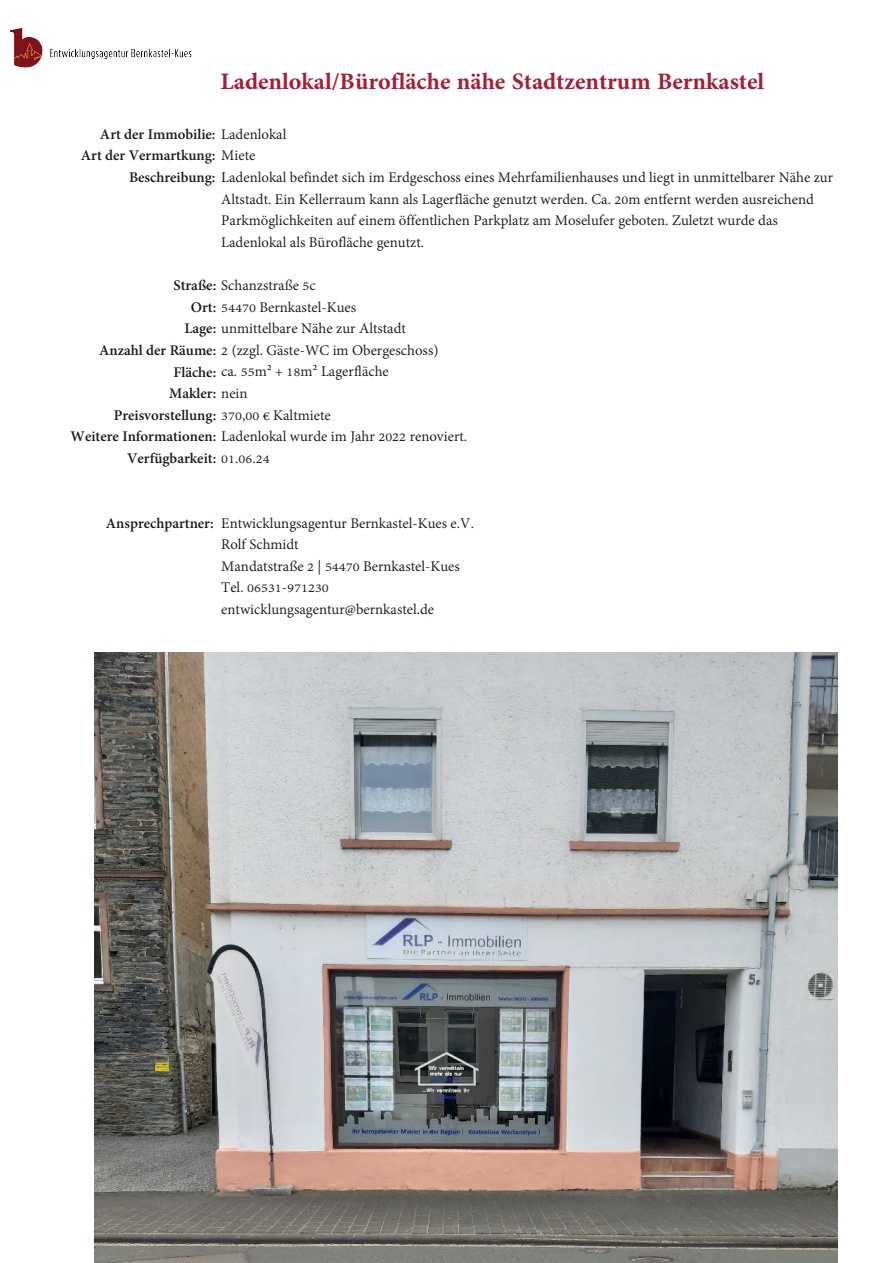
<style>
.page{position:relative;width:893px;height:1263px;background:#fff}
.page>*{position:absolute;margin:0;border:0;box-sizing:border-box;transform-origin:0 0}
.t1{font:700 33px "Adobe Arabic";color:#a81c36}
.t2{font:18px/21.6px "Adobe Thai";color:#1a161b}
.t3{font:700 18px/21.6px "Adobe Thai";color:#1a161b}
.s1{font-weight:400}
.s2{font-weight:700}
</style>
<div class="page">
<img style="left:10px;top:27px;width:182px;height:41px">
<img style="left:95px;top:653px;width:742px;height:609px">
<h1 class="t1" style="left:221px;top:58px;width:545px">Ladenlokal/Bürofläche nähe Stadtzentrum Bernkastel</h1>
<p class="t3" style="left:81px;top:122px;width:207px;text-indent:19px">Art der Immobilie: <span class="s1">Ladenlokal<br></span>Art der Vermartkung: <span class="s1">Miete</span></p>
<p class="t2" style="left:129px;top:165px;width:706px"><span class="s2">Beschreibung:</span> Ladenlokal befindet sich im Erdgeschoss eines Mehrfamilienhauses und liegt in unmittelbarer Nähe zur</p>
<p class="t2" style="left:221px;top:186px;width:594px">Altstadt. Ein Kellerraum kann als Lagerfläche genutzt werden. Ca. 20m entfernt werden ausreichend<br>Parkmöglichkeiten auf einem öffentlichen Parkplatz am Moselufer geboten. Zuletzt wurde das<br>Ladenlokal als Bürofläche genutzt.</p>
<p class="t2" style="left:173px;top:273px;width:144px"><span class="s2">Straße:</span> Schanzstraße 5c</p>
<p class="t2" style="left:191px;top:294px;width:167px"><span class="s2">Ort:</span> 54470 Bernkastel-Kues</p>
<p class="t2" style="left:184px;top:316px;width:223px"><span class="s2">Lage:</span> unmittelbare Nähe zur Altstadt</p>
<p class="t2" style="left:99px;top:338px;width:341px"><span class="s2">Anzahl der Räume:</span> 2 (zzgl. Gäste-WC im Obergeschoss)</p>
<p class="t2" style="left:173px;top:359px;width:217px"><span class="s2">Fläche:</span> ca. 55m² + 18m² Lagerfläche</p>
<p class="t3" style="left:169px;top:381px;width:80px">Makler: <span class="s1">nein</span></p>
<p class="t3" style="left:114px;top:403px;width:219px">Preisvorstellung: <span class="s1">370,00 € Kaltmiete</span></p>
<p class="t2" style="left:71px;top:424px;width:398px"><span class="s2">Weitere Informationen:</span> Ladenlokal wurde im Jahr 2022 renoviert.</p>
<p class="t3" style="left:127px;top:446px;width:144px">Verfügbarkeit: <span class="s1">01.06.24</span></p>
<p class="t2" style="left:106px;top:510px;width:370px"><span class="s2">Ansprechpartner:</span> Entwicklungsagentur Bernkastel-Kues e.V.</p>
<p class="t2" style="left:221px;top:532px;width:240px">Rolf Schmidt<br>Mandatstraße 2 | 54470 Bernkastel-Kues<br>Tel. 06531-971230 entwicklungsagentur@bernkastel.de</p>
</div>
